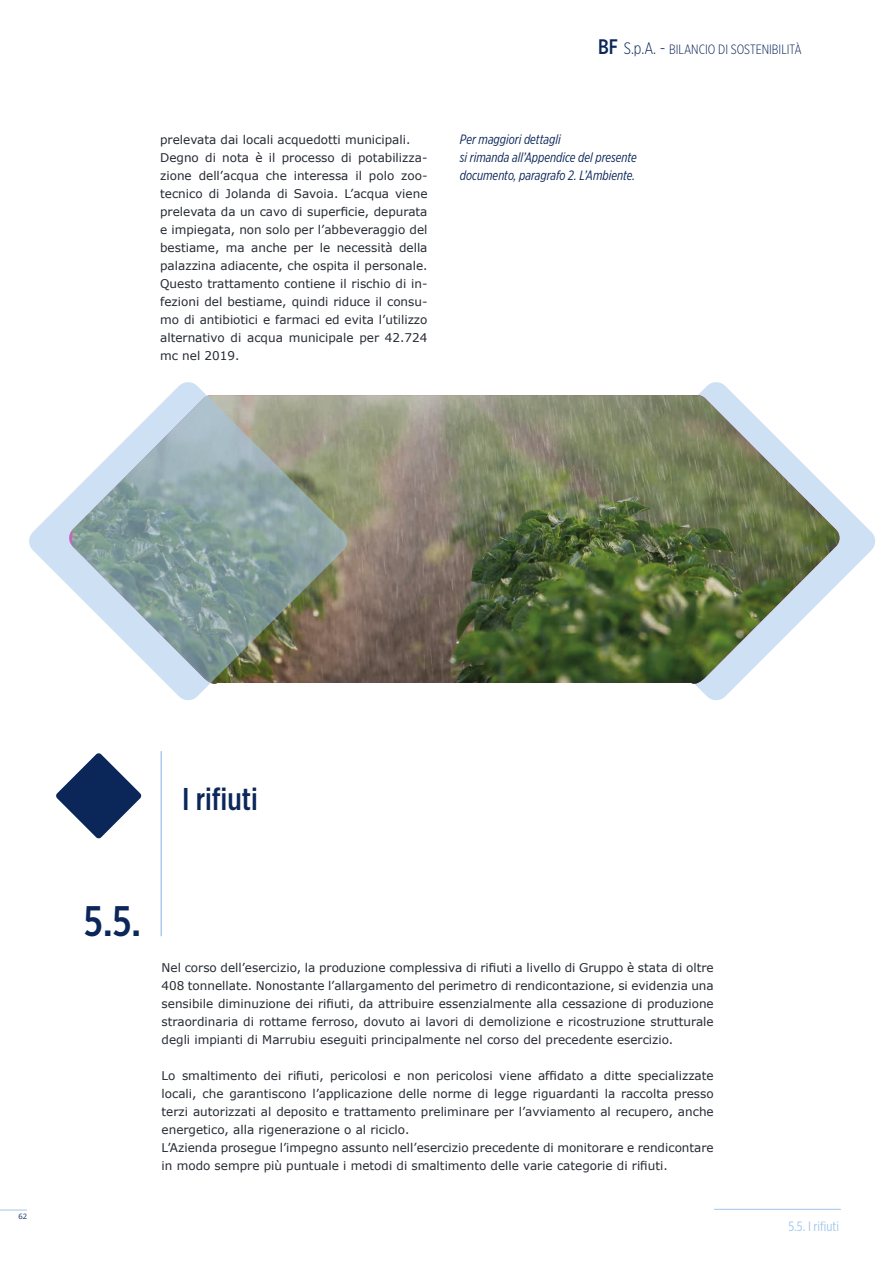
<style>
.page{position:relative;width:893px;height:1263px;background:#fff}
.page>*{position:absolute;margin:0;border:0;box-sizing:border-box;transform-origin:0 0}
.t1{font:500 42.75px "Gotham X Narrow";color:#0b2659}
.t2{font:500 31.5px "Gotham X Narrow";color:#0b2659}
.t3{font:italic 13.5px/18px "Gotham X Narrow";color:#0b2659}
.t4{font:300 13.5px "Gotham X Narrow";color:#0b2659}
.t5{font:13.5px "Gotham X Narrow";color:#a3c7eb}
.t6{font:12px/18px "Verdana";color:#252a32}
.t7{font:7.5px "Open Sans";color:#0b2659}
.s1{font-weight:500;font-size:21px}
.s2{font-size:16.5px}
.s3{font-size:18px}
</style>
<div class="page">
<svg style="left:0;top:1210px;width:27px;height:1px"></svg>
<hr style="left:714px;top:1209px;width:127px;height:1px;background:#a3c7eb">
<svg style="left:696px;top:382px;width:179px;height:318px"></svg>
<img style="left:348px;top:395px;width:493px;height:290px">
<svg style="left:29px;top:382px;width:319px;height:318px"></svg>
<svg style="left:56px;top:753px;width:86px;height:86px"></svg>
<hr style="left:161px;top:751px;width:1px;height:185px;background:#a3c7eb">
<p class="t6" style="left:160px;top:131px;width:269px">prelevata dai locali acquedotti municipali.<br>Degno di nota è il processo di potabilizza&shy;zione dell’acqua che interessa il polo zoo&shy;tecnico di Jolanda di Savoia. L’acqua viene prelevata da un cavo di superficie, depurata e impiegata, non solo per l’abbeveraggio del bestiame, ma anche per le necessità della palazzina adiacente, che ospita il personale.<br>Questo trattamento contiene il rischio di in&shy;fezioni del bestiame, quindi riduce il consu&shy;mo di antibiotici e farmaci ed evita l’utilizzo alternativo di acqua municipale per 42.724 mc nel 2019.</p>
<p class="t4" style="left:598px;top:41px;width:205px"><span class="s1">BF</span> <span class="s2">S.p.A.</span> <span class="s3">-</span> BILANCIO DI SOSTENIBILITÀ</p>
<p class="t3" style="left:460px;top:130px;width:178px">Per maggiori dettagli<br>si rimanda all’Appendice del presente documento, paragrafo 2. L’Ambiente.</p>
<p class="t7" style="left:18px;top:1211px;width:10px">62</p>
<h2 class="t2" style="left:182px;top:780px;width:77px">I rifiuti</h2>
<h1 class="t1" style="left:84px;top:895px;width:59px">5.5.</h1>
<p class="t6" style="left:162px;top:959px;width:554px;text-align:justify">Nel corso dell’esercizio, la produzione complessiva di rifiuti a livello di Gruppo è stata di oltre 408 tonnellate. Nonostante l’allargamento del perimetro di rendicontazione, si evidenzia una sensibile diminuzione dei rifiuti, da attribuire essenzialmente alla cessazione di produzione straordinaria di rottame ferroso, dovuto ai lavori di demolizione e ricostruzione strutturale degli impianti di Marrubiu eseguiti principalmente nel corso del precedente esercizio.</p>
<p class="t6" style="left:162px;top:1067px;width:554px">Lo smaltimento dei rifiuti, pericolosi e non pericolosi viene affidato a ditte specializzate locali, che garantiscono l’applicazione delle norme di legge riguardanti la raccolta presso terzi autorizzati al deposito e trattamento preliminare per l’avviamento al recupero, anche energetico, alla rigenerazione o al riciclo.<br>L’Azienda prosegue l’impegno assunto nell’esercizio precedente di monitorare e rendicontare in modo sempre più puntuale i metodi di smaltimento delle varie categorie di rifiuti.</p>
<p class="t5" style="left:788px;top:1218px;width:52px">5.5. I rifiuti</p>
</div>
